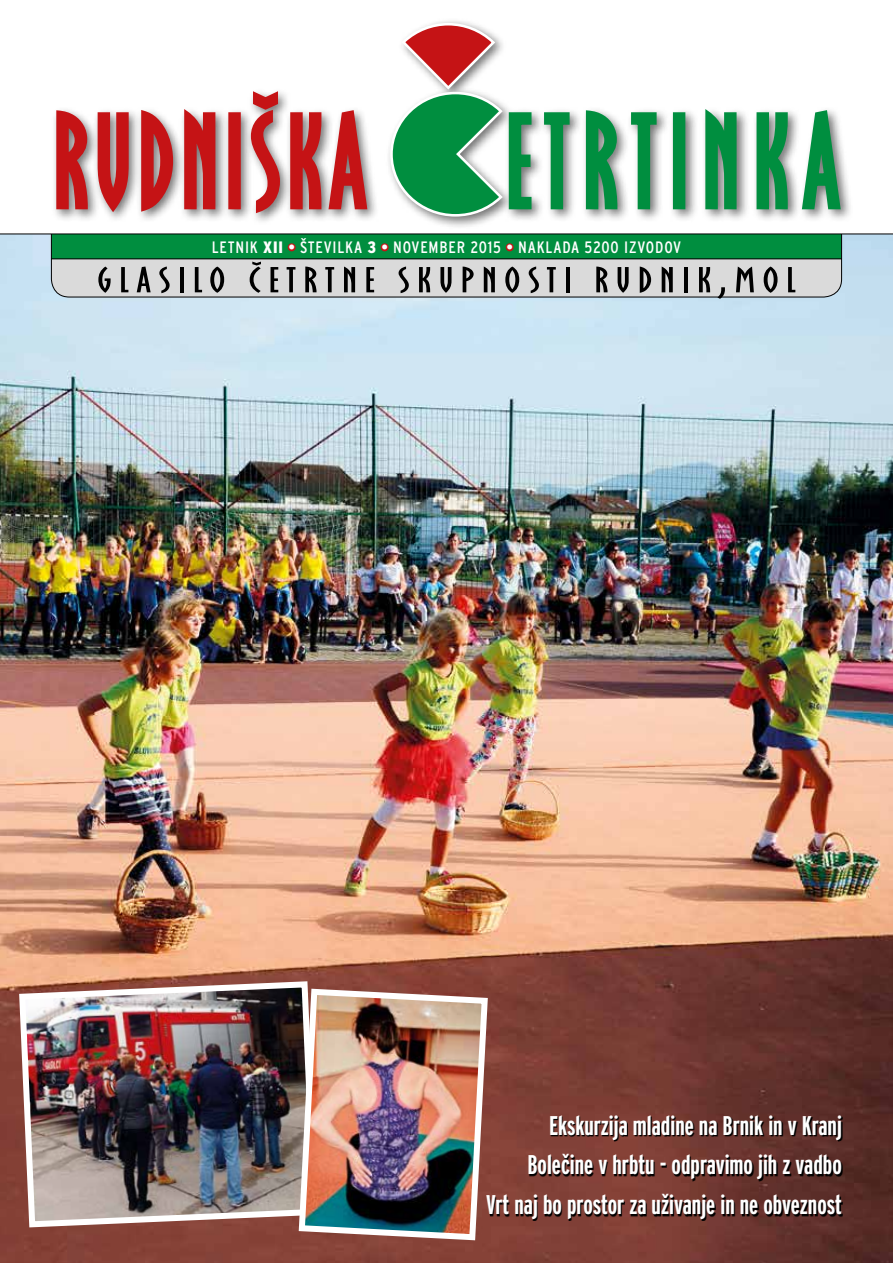
<style>
.page{position:relative;width:893px;height:1263px;background:#fff}
.page>*{position:absolute;margin:0;border:0;box-sizing:border-box;transform-origin:0 0}
.t1{font:141px "URW Oklahoma DEE";letter-spacing:.085em;color:#c51315}
.t2{font:37.95px "URW Oklahoma DEE";letter-spacing:.15em;color:#000;scale:1.46 1}
.t3{font:700 27px/39.8px "Interstate Compres";color:#fff;text-align:right}
.t4{font:16.5px "Interstate Cond";letter-spacing:.05em;color:#fff}
.s1{color:#008e3f}
.s2{font-weight:900}
</style>
<div class="page">
<img style="left:0;top:235px;width:893px;height:1028px">
<div style="left:51px;top:197px;width:791px;height:100px;background:#dadada;border-radius:18px"></div>
<div style="left:51px;top:234px;width:791px;height:25px;background:#008e3f"></div>
<div style="left:51px;top:196px;width:791px;height:101px;border:1px solid #000;border-radius:18px"></div>
<div style="left:0;top:0;width:893px;height:234px;background:#fff"></div>
<div style="left:51px;top:18px;width:802px;height:212px;background:#000;opacity:.55"></div>
<svg style="left:55px;top:109px;width:34px;height:102px;background:#b27777"></svg>
<svg style="left:96px;top:111px;width:34px;height:104px;background:#b87f7f"></svg>
<svg style="left:139px;top:108px;width:36px;height:105px;background:#ba8889"></svg>
<svg style="left:183px;top:106px;width:34px;height:105px;background:#b37475"></svg>
<div style="left:228px;top:112px;width:13px;height:97px;border:3px solid #c51315"></div>
<svg style="left:249px;top:89px;width:32px;height:126px"></svg>
<svg style="left:289px;top:108px;width:80px;height:103px;background:#bd8d8e"></svg>
<svg style="left:389px;top:22px;width:144px;height:196px"></svg>
<svg style="left:543px;top:111px;width:28px;height:100px"></svg>
<svg style="left:584px;top:109px;width:35px;height:102px;background:#74a288"></svg>
<svg style="left:629px;top:111px;width:29px;height:100px"></svg>
<div style="left:673px;top:112px;width:12px;height:97px;border:3px solid #008e3f"></div>
<svg style="left:704px;top:106px;width:34px;height:105px;background:#70a186"></svg>
<svg style="left:755px;top:111px;width:34px;height:100px;background:#6c9f82"></svg>
<svg style="left:800px;top:108px;width:42px;height:103px"></svg>
<hr style="left:0;top:234px;width:893px;height:1px;background:#000">
<hr style="left:51px;top:258px;width:791px;height:1px;background:#000">
<div style="left:288px;top:243px;width:8px;height:8px;border:3px solid #c51315;border-radius:50%"></div>
<div style="left:381px;top:243px;width:8px;height:8px;border:3px solid #c51315;border-radius:50%"></div>
<div style="left:506px;top:243px;width:8px;height:8px;border:3px solid #c51315;border-radius:50%"></div>
<svg style="left:491px;top:1116px;width:352px;height:105px;background:#5b2d27"></svg>
<img style="left:16px;top:978px;width:305px;height:252px">
<img style="left:296px;top:985px;width:195px;height:258px">
<h1 class="t1" style="left:54px;top:86px;width:786px">RUDNIŠKA <span class="s1">ETRTINKA</span></h1>
<p class="t4" style="left:212px;top:238px;width:471px">LETNIK <span class="s2">XII</span> • ©TEVILKA <span class="s2">3</span> • NOVEMBER 2015 • NAKLADA 5200 IZVODOV</p>
<h2 class="t2" style="left:98px;top:260px;width:479px">GLASILO ČETRTNE SKUPNOSTI RUDNIK,MOL</h2>
<p class="t3" style="left:486px;top:1105px;width:357px">Ekskurzija mladine na Brnik in v Kranj<br>BoleËine v hrbtu - odpravimo jih z vadbo<br>Vrt naj bo prostor za uæivanje in ne obveznost</p>
</div>
